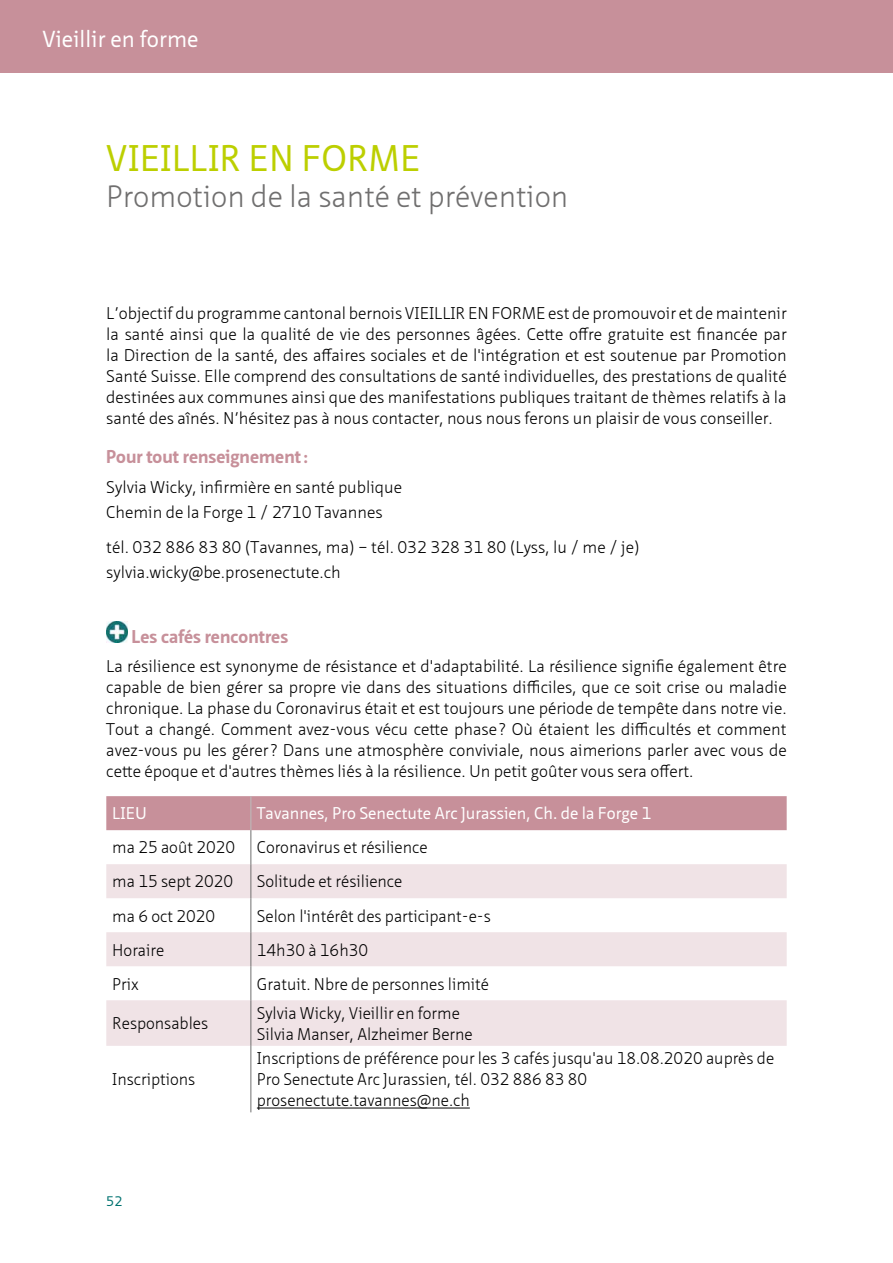
<style>
.page{position:relative;width:893px;height:1263px;background:#fff}
.page>*{position:absolute;margin:0;border:0;box-sizing:border-box;transform-origin:0 0}
.t1{font:36px "Neue Sans Pro";letter-spacing:.005em;color:#bccf00}
.t2{font:300 30px "Neue Sans Pro";color:#706f6f}
.t3{font:22.5px "Neue Sans Pro";letter-spacing:.005em;color:#fff}
.t4{font:700 18px "Neue Sans Pro";color:#c7909a}
.t5{font:300 16.5px/21px "Neue Sans Pro";color:#000}
.t6{font:16.5px "Neue Sans Pro";color:#fff}
.t7{font:13.5px "Neue Sans Pro";color:#007270}
</style>
<div class="page">
<div style="left:0;top:0;width:893px;height:72px;background:#c7909a"></div>
<img style="left:106px;top:621px;width:22px;height:22px">
<div style="left:106px;top:796px;width:681px;height:34px;background:#c7909a"></div>
<svg style="left:106px;top:864px;width:681px;height:182px;fill:#f0e3e6"></svg>
<hr style="left:251px;top:796px;width:1px;height:34px;background:#bcbcbc">
<hr style="left:251px;top:830px;width:1px;height:34px;background:#706f6f">
<hr style="left:251px;top:864px;width:1px;height:34px;background:#706f6f">
<hr style="left:251px;top:898px;width:1px;height:34px;background:#706f6f">
<hr style="left:251px;top:932px;width:1px;height:34px;background:#706f6f">
<hr style="left:251px;top:966px;width:1px;height:34px;background:#706f6f">
<hr style="left:251px;top:1000px;width:1px;height:46px;background:#706f6f">
<hr style="left:251px;top:1046px;width:1px;height:66px;background:#706f6f">
<hr style="left:257px;top:1107px;width:213px;height:1px;background:#000">
<h3 class="t3" style="left:43px;top:24px;width:158px">Vieillir en forme</h3>
<h1 class="t1" style="left:106px;top:135px;width:316px">VIEILLIR EN FORME</h1>
<h2 class="t2" style="left:106px;top:177px;width:464px">Promotion de la santé et prévention</h2>
<p class="t5" style="left:106px;top:302px;width:682px;text-align:justify">L’objectif du programme cantonal bernois VIEILLIR EN FORME est de promouvoir et de maintenir la santé ainsi que la qualité de vie des personnes âgées. Cette offre gratuite est financée par la Direction de la santé, des affaires sociales et de l'intégration et est soutenue par Promotion Santé Suisse. Elle comprend des consultations de santé individuelles, des prestations de qualité destinées aux communes ainsi que des manifestations publiques traitant de thèmes relatifs à la santé des aînés. N’hésitez pas à nous contacter, nous nous ferons un plaisir de vous conseiller.</p>
<p class="t4" style="left:106px;top:445px;width:203px">Pour tout renseignement:</p>
<p class="t5" style="left:106px;top:474px;width:297px;line-height:25.2px">Sylvia Wicky, infirmière en santé publique<br>Chemin de la Forge 1 / 2710 Tavannes</p>
<p class="t5" style="left:106px;top:534px;width:535px;line-height:25.2px">tél. 032 886 83 80 (Tavannes, ma) – tél. 032 328 31 80 (Lyss, lu / me / je) sylvia.wicky@be.prosenectute.ch</p>
<p class="t4" style="left:132px;top:625px;width:158px">Les cafés rencontres</p>
<p class="t5" style="left:106px;top:656px;width:682px;text-align:justify">La résilience est synonyme de résistance et d'adaptabilité. La résilience signifie également être capable de bien gérer sa propre vie dans des situations difficiles, que ce soit crise ou maladie chronique. La phase du Coronavirus était et est toujours une période de tempête dans notre vie.<br>Tout a changé. Comment avez-vous vécu cette phase ? Où étaient les difficultés et comment avez-vous pu les gérer ? Dans une atmosphère conviviale, nous aimerions parler avec vous de cette époque et d'autres thèmes liés à la résilience. Un petit goûter vous sera offert.</p>
<p class="t6" style="left:112px;top:803px;width:36px">LIEU</p>
<p class="t6" style="left:257px;top:803px;width:396px">Tavannes, Pro Senectute Arc Jurassien, Ch. de la Forge 1</p>
<p class="t5" style="left:112px;top:837px;width:124px">ma 25 août 2020</p>
<p class="t5" style="left:257px;top:837px;width:172px">Coronavirus et résilience</p>
<p class="t5" style="left:112px;top:871px;width:122px">ma 15 sept 2020</p>
<p class="t5" style="left:257px;top:871px;width:147px">Solitude et résilience</p>
<p class="t5" style="left:112px;top:905px;width:104px">ma 6 oct 2020</p>
<p class="t5" style="left:257px;top:905px;width:235px">Selon l'intérêt des participant-e-s</p>
<p class="t5" style="left:112px;top:939px;width:53px">Horaire</p>
<p class="t5" style="left:257px;top:939px;width:113px">14h30 à 16h30</p>
<p class="t5" style="left:112px;top:973px;width:28px">Prix</p>
<p class="t5" style="left:257px;top:973px;width:234px">Gratuit. Nbre de personnes limité</p>
<p class="t5" style="left:112px;top:1013px;width:97px">Responsables</p>
<p class="t5" style="left:257px;top:1002px;width:217px">Sylvia Wicky, Vieillir en forme<br>Silvia Manser, Alzheimer Berne</p>
<p class="t5" style="left:112px;top:1069px;width:85px">Inscriptions</p>
<p class="t5" style="left:257px;top:1048px;width:519px">Inscriptions de préférence pour les 3 cafés jusqu'au 18.08.2020 auprès de<br>Pro Senectute Arc Jurassien, tél. 032 886 83 80 prosenectute.tavannes@ne.ch</p>
<p class="t7" style="left:106px;top:1192px;width:18px">52</p>
</div>
